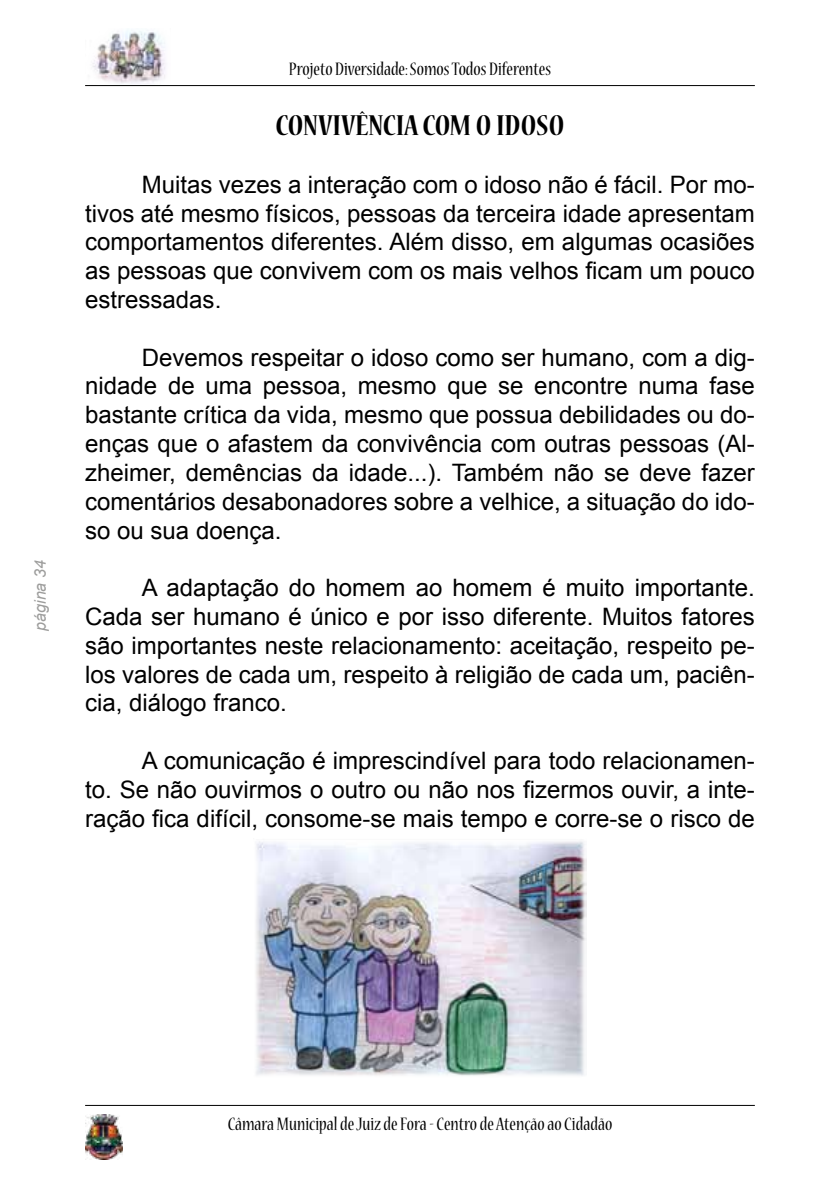
<style>
.page{position:relative;width:840px;height:1191px;background:#fff}
.page>*{position:absolute;margin:0;border:0;box-sizing:border-box;transform-origin:0 0}
.t1{font:700 condensed 32px "Nueva Std";color:#000}
.t2{font:24px/28.8px "Arial";color:#000;text-align:justify}
.t3{font:condensed 20px "Nueva Std";color:#000}
.t4{font:italic 16px "Arial";color:#9d9d9c}
</style>
<div class="page">
<img style="left:92px;top:30px;width:74px;height:54px">
<hr style="left:85px;top:1105px;width:669px;height:1px;background:#000">
<hr style="left:85px;top:85px;width:669px;height:1px;background:#000">
<img style="left:85px;top:1114px;width:38px;height:45px">
<img style="left:256px;top:841px;width:330px;height:235px">
<p class="t4" style="left:30px;top:630px;width:72px;rotate:-90deg">página 34</p>
<p class="t3" style="left:289px;top:60px;width:263px">Projeto Diversidade: Somos Todos Diferentes</p>
<h1 class="t1" style="left:275px;top:111px;width:290px">CONVIVÊNCIA COM O IDOSO</h1>
<p class="t2" style="left:85px;top:170px;width:670px;text-indent:57px">Muitas vezes a interação com o idoso não é fácil. Por mo&shy;tivos até mesmo físicos, pessoas da terceira idade apresentam comportamentos diferentes. Além disso, em algumas ocasiões as pessoas que convivem com os mais velhos ficam um pouco estressadas.</p>
<p class="t2" style="left:85px;top:343px;width:670px;text-indent:57px">Devemos respeitar o idoso como ser humano, com a dig&shy;nidade de uma pessoa, mesmo que se encontre numa fase bastante crítica da vida, mesmo que possua debilidades ou do&shy;enças que o afastem da convivência com outras pessoas (Al&shy;zheimer, demências da idade...). Também não se deve fazer comentários desabonadores sobre a velhice, a situação do ido&shy;so ou sua doença.</p>
<p class="t2" style="left:85px;top:573px;width:670px;text-indent:57px">A adaptação do homem ao homem é muito importante.<br>Cada ser humano é único e por isso diferente. Muitos fatores são importantes neste relacionamento: aceitação, respeito pe&shy;los valores de cada um, respeito à religião de cada um, paciên&shy;cia, diálogo franco.</p>
<p class="t2" style="left:85px;top:746px;width:670px;text-indent:57px">A comunicação é imprescindível para todo relacionamen&shy;to. Se não ouvirmos o outro ou não nos fizermos ouvir, a inte&shy;ração fica difícil, consome-se mais tempo e corre-se o risco de</p>
<p class="t3" style="left:227px;top:1114px;width:386px">Câmara Municipal de Juiz de Fora - Centro de Atenção ao Cidadão</p>
</div>
